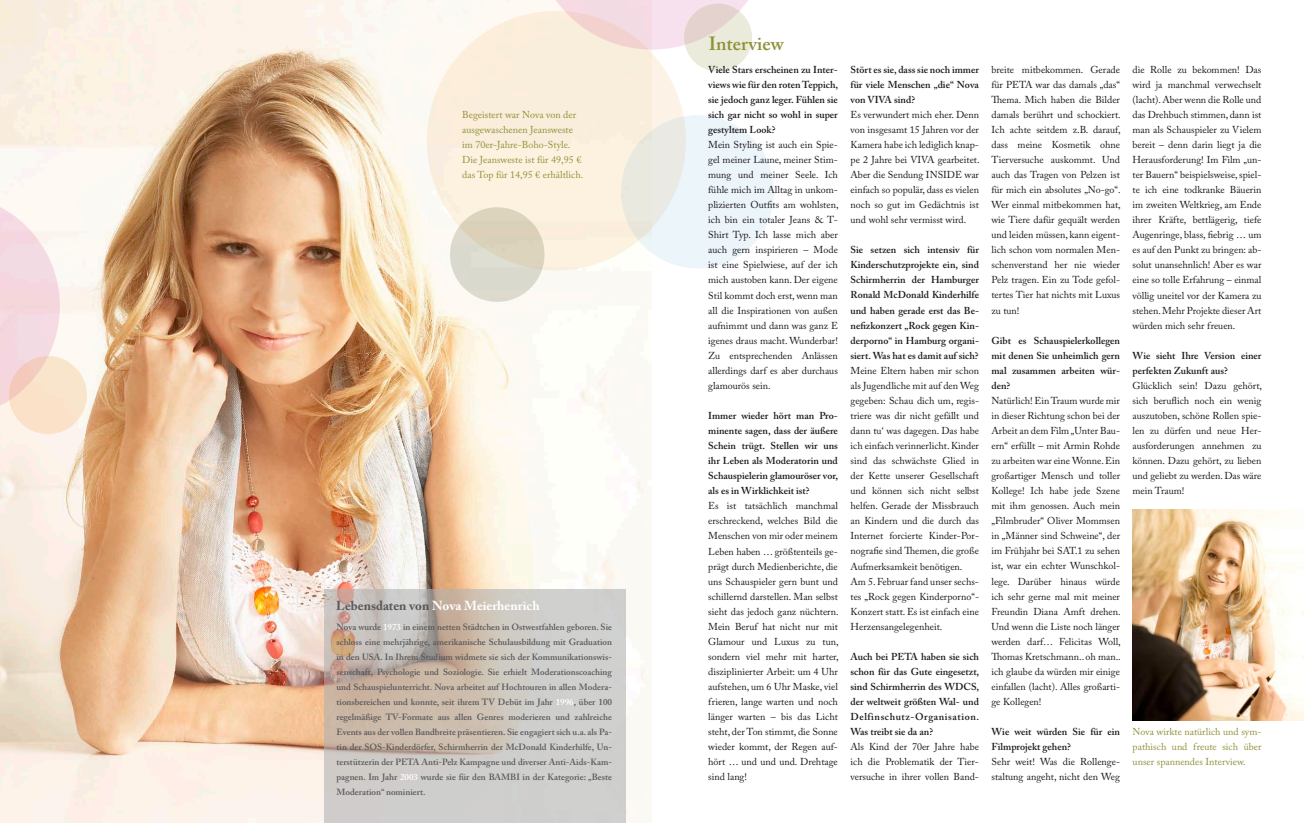
<style>
.page{position:relative;width:1304px;height:823px;background:#fff}
.page>*{position:absolute;margin:0;border:0;box-sizing:border-box;transform-origin:0 0}
.t1{font:600 19px "Adobe Caslon Pro";color:#909038}
.t2{font:700 13px "Adobe Caslon Pro";color:#fff}
.t3{font:10px/15px "Adobe Caslon Pro";color:#1a171c;text-align:justify}
.t4{font:600 10px/15px "Adobe Caslon Pro";color:#1a171c;text-align:justify}
.t5{font:10px/15px "Adobe Caslon Pro";color:#909038;text-align:justify}
.t6{font:600 9px/15px "Adobe Caslon Pro";color:#58585a;text-align:justify}
.s1{color:#58585a}
.s2{color:#fff}
</style>
<div class="page">
<img style="left:0;top:0;width:652px;height:822px">
<div style="left:427px;top:11px;width:259px;height:259px;background:#fdeddb;border-radius:50%"></div>
<svg style="left:0;top:193px;width:60px;height:225px"></svg>
<svg style="left:533px;top:0;width:219px;height:50px"></svg>
<svg style="left:621px;top:115px;width:153px;height:153px;background:#ebf1f2"></svg>
<svg style="left:9px;top:356px;width:78px;height:78px;background:#f8dfc7"></svg>
<div style="left:450px;top:207px;width:94px;height:94px;background:linear-gradient(to bottom,#dcd1b9,#dbdcd1);border-radius:50%"></div>
<svg style="left:684px;top:3px;width:68px;height:69px;background:#e8e2d7"></svg>
<img style="left:1133px;top:509px;width:171px;height:210px">
<svg style="left:324px;top:588px;width:301px;height:234px;background:#cbc5be"></svg>
<p class="t5" style="left:462px;top:107px;width:123px;text-align:left">Begeistert war Nova von der ausgewaschenen Jeansweste im 70er-Jahre-Boho-Style.<br>Die Jeansweste ist für 49,95 € das Top für 14,95 € erhältlich.</p>
<h2 class="t2" style="left:336px;top:597px;width:205px"><span class="s1">Lebensdaten von</span> Nova Meierhenrich</h2>
<p class="t6" style="left:337px;top:619px;width:277px">Nova wurde <span class="s2">1973</span> in einem netten Städtchen in Ostwestfahlen geboren. Sie schloss eine mehrjährige, amerikanische Schulausbildung mit Graduation in den USA. In Ihrem Studium widmete sie sich der Kommunikationswis&shy;senschaft, Psychologie und Soziologie. Sie erhielt Moderationscoaching und Schauspielunterricht. Nova arbeitet auf Hochtouren in allen Modera&shy;tionsbereichen und konnte, seit ihrem TV Debüt im Jahr <span class="s2">1996</span>, über 100 regelmäßige TV-Formate aus allen Genres moderieren und zahlreiche Events aus der vollen Bandbreite präsentieren. Sie engagiert sich u.a. als Pa&shy;tin der SOS-Kinderdörfer, Schirmherrin der McDonald Kinderhilfe, Un&shy;terstützerin der PETA Anti-Pelz Kampagne und diverser Anti-Aids-Kam&shy;pagnen. Im Jahr <span class="s2">2003</span> wurde sie für den BAMBI in der Kategorie: „Beste Moderation“ nominiert.</p>
<h1 class="t1" style="left:709px;top:32px;width:77px">Interview</h1>
<p class="t4" style="left:708px;top:62px;width:131px">Viele Stars erscheinen zu Inter&shy;views wie für den roten Teppich, sie jedoch ganz leger. Fühlen sie sich gar nicht so wohl in super gestyltem Look?</p>
<p class="t3" style="left:708px;top:137px;width:132px">Mein Styling ist auch ein Spie&shy;gel meiner Laune, meiner Stim&shy;mung und meiner Seele. Ich fühle mich im Alltag in unkom&shy;plizierten Outfits am wohlsten, ich bin ein totaler Jeans &amp; T-Shirt Typ. Ich lasse mich aber auch gern inspirieren – Mode ist eine Spielwiese, auf der ich mich austoben kann. Der eigene Stil kommt doch erst, wenn man all die Inspirationen von außen aufnimmt und dann was ganz E igenes draus macht. Wunderbar!<br>Zu entsprechenden Anlässen allerdings darf es aber durchaus glamourös sein.</p>
<p class="t4" style="left:708px;top:408px;width:131px">Immer wieder hört man Pro&shy;minente sagen, dass der äußere Schein trügt. Stellen wir uns ihr Leben als Moderatorin und Schauspielerin glamouröser vor, als es in Wirklichkeit ist?</p>
<p class="t3" style="left:708px;top:498px;width:132px">Es ist tatsächlich manchmal erschreckend, welches Bild die Menschen von mir oder meinem Leben haben … größtenteils ge&shy;prägt durch Medienberichte, die uns Schauspieler gern bunt und schillernd darstellen. Man selbst sieht das jedoch ganz nüchtern.<br>Mein Beruf hat nicht nur mit Glamour und Luxus zu tun, sondern viel mehr mit harter, disziplinierter Arbeit: um 4 Uhr aufstehen, um 6 Uhr Maske, viel frieren, lange warten und noch länger warten – bis das Licht steht, der Ton stimmt, die Sonne wieder kommt, der Regen auf&shy;hört … und und und. Drehtage sind lang!</p>
<p class="t4" style="left:851px;top:62px;width:130px">Stört es sie, dass sie noch immer für viele Menschen „die“ Nova von VIVA sind?</p>
<p class="t3" style="left:851px;top:107px;width:131px">Es verwundert mich eher. Denn von insgesamt 15 Jahren vor der Kamera habe ich lediglich knap&shy;pe 2 Jahre bei VIVA gearbeitet.<br>Aber die Sendung INSIDE war einfach so populär, dass es vielen noch so gut im Gedächtnis ist und wohl sehr vermisst wird.</p>
<p class="t4" style="left:851px;top:242px;width:130px">Sie setzen sich intensiv für Kinderschutzprojekte ein, sind Schirmherrin der Hamburger Ronald McDonald Kinderhilfe und haben gerade erst das Be&shy;nefizkonzert „Rock gegen Kin&shy;derporno“ in Hamburg organi&shy;siert. Was hat es damit auf sich?</p>
<p class="t3" style="left:851px;top:362px;width:130px;text-align:left">Meine Eltern haben mir schon als Jugendliche mit auf den Weg gegeben: Schau dich um, regis&shy;triere was dir nicht gefällt und dann tu‘ was dagegen. Das habe ich einfach verinnerlicht. Kinder sind das schwächste Glied in der Kette unserer Gesellschaft und können sich nicht selbst helfen. Gerade der Missbrauch an Kindern und die durch das<br>Internet forcierte Kinder-Por&shy;nografie sind Themen, die große<br>Aufmerksamkeit benötigen.<br>Am 5. Februar fand unser sechs&shy;tes „Rock gegen Kinderporno“-<br>Konzert statt. Es ist einfach eine<br>Herzensangelegenheit.</p>
<p class="t4" style="left:851px;top:648px;width:130px">Auch bei PETA haben sie sich schon für das Gute eingesetzt, sind Schirmherrin des WDCS, der weltweit größten Wal- und Delfinschutz-Organisation.<br>Was treibt sie da an?</p>
<p class="t3" style="left:851px;top:738px;width:130px">Als Kind der 70er Jahre habe ich die Problematik der Tier&shy;versuche in ihrer vollen Band-</p>
<p class="t3" style="left:991px;top:62px;width:131px">breite mitbekommen. Gerade für PETA war das damals „das“ Thema. Mich haben die Bilder damals berührt und schockiert.<br>Ich achte seitdem z.B. darauf, dass meine Kosmetik ohne Tierversuche auskommt. Und auch das Tragen von Pelzen ist für mich ein absolutes „No-go“.<br>Wer einmal mitbekommen hat, wie Tiere dafür gequält werden und leiden müssen, kann eigent&shy;lich schon vom normalen Men&shy;schenverstand her nie wieder Pelz tragen. Ein zu Tode gefol&shy;tertes Tier hat nichts mit Luxus zu tun!</p>
<p class="t4" style="left:991px;top:332px;width:130px">Gibt es Schauspielerkollegen mit denen Sie unheimlich gern mal zusammen arbeiten wür&shy;den?</p>
<p class="t3" style="left:991px;top:392px;width:131px">Natürlich! Ein Traum wurde mir in dieser Richtung schon bei der Arbeit an dem Film „Unter Bau&shy;ern“ erfüllt – mit Armin Rohde zu arbeiten war eine Wonne. Ein großartiger Mensch und toller Kollege! Ich habe jede Szene mit ihm genossen. Auch mein „Filmbruder“ Oliver Mommsen in „Männer sind Schweine“, der im Frühjahr bei SAT.1 zu sehen ist, war ein echter Wunschkol&shy;lege. Darüber hinaus würde ich sehr gerne mal mit meiner Freundin Diana Amft drehen.<br>Und wenn die Liste noch länger werden darf… Felicitas Woll, Thomas Kretschmann.. oh man.. ich glaube da würden mir einige einfallen (lacht). Alles großarti&shy;ge Kollegen!</p>
<p class="t4" style="left:991px;top:723px;width:130px">Wie weit würden Sie für ein<br>Filmprojekt gehen?</p>
<p class="t3" style="left:991px;top:753px;width:130px">Sehr weit! Was die Rollenge&shy;staltung angeht, nicht den Weg</p>
<p class="t3" style="left:1132px;top:62px;width:130px">die Rolle zu bekommen! Das wird ja manchmal verwechselt (lacht). Aber wenn die Rolle und das Drehbuch stimmen, dann ist man als Schauspieler zu Vielem bereit – denn darin liegt ja die Herausforderung! Im Film „un&shy;ter Bauern“ beispielsweise, spiel&shy;te ich eine todkranke Bäuerin im zweiten Weltkrieg, am Ende ihrer Kräfte, bettlägerig, tiefe Augenringe, blass, fiebrig … um es auf den Punkt zu bringen: ab&shy;solut unansehnlich! Aber es war eine so tolle Erfahrung – einmal völlig uneitel vor der Kamera zu stehen. Mehr Projekte dieser Art würden mich sehr freuen.</p>
<p class="t4" style="left:1132px;top:347px;width:130px">Wie sieht Ihre Version einer perfekten Zukunft aus?</p>
<p class="t3" style="left:1132px;top:377px;width:131px">Glücklich sein! Dazu gehört, sich beruflich noch ein wenig auszutoben, schöne Rollen spie&shy;len zu dürfen und neue Her&shy;ausforderungen annehmen zu können. Dazu gehört, zu lieben und geliebt zu werden. Das wäre mein Traum!</p>
<p class="t5" style="left:1133px;top:723px;width:130px">Nova wirkte natürlich und sym&shy;pathisch und freute sich über unser spannendes Interview.</p>
</div>
